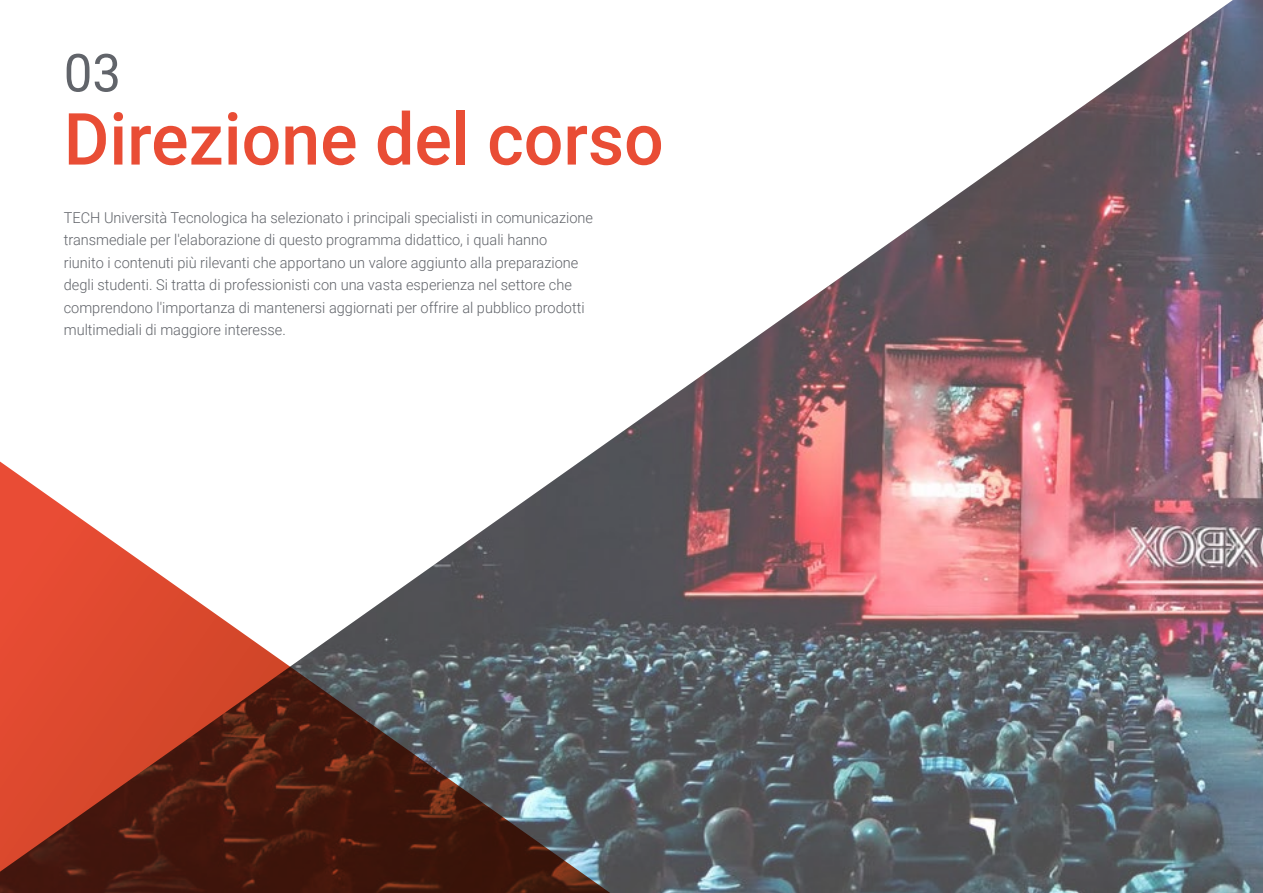
<style>
.page{position:relative;width:1263px;height:893px;background:#fff}
.page>*{position:absolute;margin:0;border:0;box-sizing:border-box;transform-origin:0 0}
.t1{font:500 72px "Roboto";color:#e94d35}
.t2{font:52.5px "Roboto";color:#61646a}
.t3{font:300 15px/22.5px "Roboto";color:#61646a}
</style>
<div class="page">
<img style="left:602px;top:0;width:661px;height:893px">
<svg style="left:0;top:446px;width:640px;height:447px"></svg>
<h2 class="t2" style="left:64px;top:36px;width:59px">03</h2>
<h1 class="t1" style="left:64px;top:89px;width:601px">Direzione del corso</h1>
<p class="t3" style="left:64px;top:205px;width:531px">TECH Università Tecnologica ha selezionato i principali specialisti in comunicazione transmediale per l'elaborazione di questo programma didattico, i quali hanno<br>riunito i contenuti più rilevanti che apportano un valore aggiunto alla preparazione degli studenti. Si tratta di professionisti con una vasta esperienza nel settore che comprendono l'importanza di mantenersi aggiornati per offrire al pubblico prodotti multimediali di maggiore interesse.</p>
</div>
